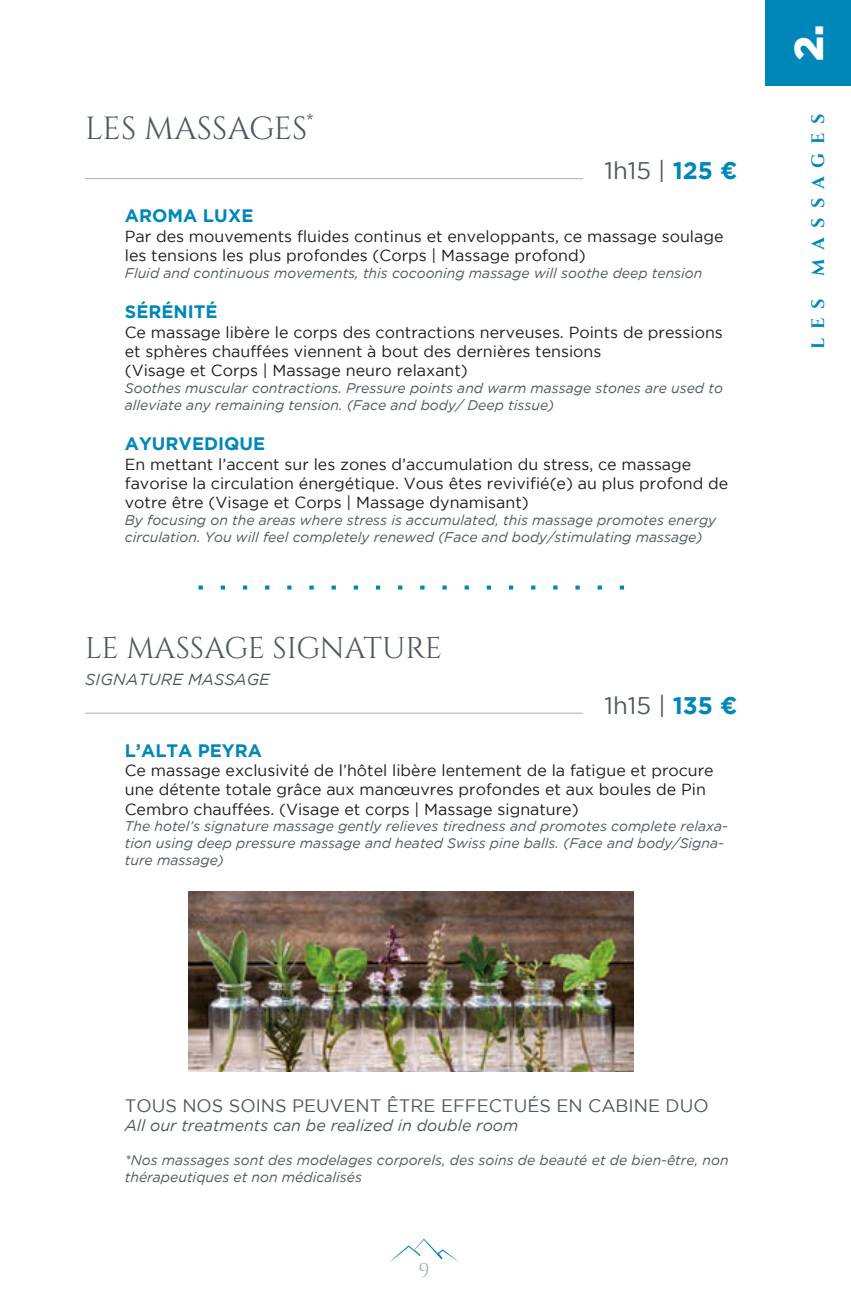
<style>
.page{position:relative;width:851px;height:1304px;background:#fff}
.page>*{position:absolute;margin:0;border:0;box-sizing:border-box;transform-origin:0 0}
.t1{font:900 40px "Gotham";color:#fff}
.t2{font:32px "Cinzel";color:#4f5960}
.t3{font:30px "Cinzel";letter-spacing:-.015em;color:#4f5960}
.t4{font:24px "Gotham";color:#4f5960}
.t5{font:20px "Cinzel";color:#a6aeb5}
.t6{font:18px "Gotham";color:#4f5960}
.t7{font:700 18px "Gotham";color:#0087ba}
.t8{font:700 18px "Cinzel";letter-spacing:.5em;color:#0087ba}
.t9{font:16px/19.2px "Gotham";color:#1d1d1b}
.t10{font:italic 16px "Gotham";color:#4f5960}
.t11{font:italic 14px/16.8px "Gotham";color:#4f5960}
.s1{font-weight:700;color:#0087ba}
</style>
<div class="page">
<svg style="left:390px;top:1239px;width:68px;height:23px"></svg>
<hr style="left:85px;top:178px;width:497px;height:1px;background:#a6aeb5">
<svg style="left:198px;top:586px;width:426px;height:4px"></svg>
<hr style="left:85px;top:713px;width:497px;height:1px;background:#a6aeb5">
<div style="left:765px;top:0;width:85px;height:85px;background:#0087ba"></div>
<img style="left:189px;top:891px;width:444px;height:180px">
<h2 class="t2" style="left:85px;top:110px;width:230px">LES MASSAGES<sup>*</sup></h2>
<h3 class="t4" style="left:604px;top:157px;width:135px">1h15 | <span class="s1">125 ¤</span></h3>
<p class="t7" style="left:125px;top:206px;width:130px">AROMA LUXE</p>
<p class="t9" style="left:125px;top:226px;width:600px">Par des mouvements fluides continus et enveloppants, ce massage soulage les tensions les plus profondes (Corps | Massage profond)</p>
<p class="t11" style="left:125px;top:264px;width:579px">Fluid and continuous movements, this cocooning massage will soothe deep tension</p>
<p class="t7" style="left:125px;top:302px;width:94px">SÉRÉNITÉ</p>
<p class="t9" style="left:125px;top:322px;width:599px">Ce massage libère le corps des contractions nerveuses. Points de pressions et sphères chauffées viennent à bout des dernières tensions<br>(Visage et Corps | Massage neuro relaxant)</p>
<p class="t11" style="left:125px;top:379px;width:599px">Soothes muscular contractions. Pressure points and warm massage stones are used to alleviate any remaining tension. (Face and body/ Deep tissue)</p>
<p class="t7" style="left:125px;top:434px;width:142px">AYURVEDIQUE</p>
<p class="t9" style="left:125px;top:454px;width:605px">En mettant l’accent sur les zones d’accumulation du stress, ce massage favorise la circulation énergétique. Vous êtes revivifié(e) au plus profond de votre être (Visage et Corps | Massage dynamisant)</p>
<p class="t11" style="left:125px;top:511px;width:593px">By focusing on the areas where stress is accumulated, this massage promotes energy circulation. You will feel completely renewed (Face and body/stimulating massage)</p>
<h3 class="t3" style="left:85px;top:630px;width:358px">LE MASSAGE SIGNATURE</h3>
<p class="t10" style="left:85px;top:670px;width:186px">SIGNATURE MASSAGE</p>
<h3 class="t4" style="left:604px;top:692px;width:134px">1h15 | <span class="s1">135 ¤</span></h3>
<p class="t7" style="left:125px;top:740px;width:139px">L’ALTA PEYRA</p>
<p class="t9" style="left:125px;top:761px;width:590px">Ce massage exclusivité de l’hôtel libère lentement de la fatigue et procure une détente totale grâce aux manœuvres profondes et aux boules de Pin<br>Cembro chauffées. (Visage et corps | Massage signature)</p>
<p class="t11" style="left:125px;top:818px;width:604px">The hotel’s signature massage gently relieves tiredness and promotes complete relaxa&shy;tion using deep pressure massage and heated Swiss pine balls. (Face and body/Signa&shy;ture massage)</p>
<h1 class="t1" style="left:785px;top:61px;width:38px;rotate:-90deg">2.</h1>
<p class="t8" style="left:807px;top:349px;width:237px;rotate:-90deg">LES MASSAGES</p>
<p class="t6" style="left:125px;top:1096px;width:585px">TOUS NOS SOINS PEUVENT ÊTRE EFFECTUÉS EN CABINE DUO</p>
<p class="t10" style="left:125px;top:1117px;width:395px">All our treatments can be realized in double room</p>
<p class="t11" style="left:125px;top:1152px;width:605px">*Nos massages sont des modelages corporels, des soins de beauté et de bien-être, non thérapeutiques et non médicalisés</p>
<p class="t5" style="left:418px;top:1259px;width:13px">9</p>
</div>
